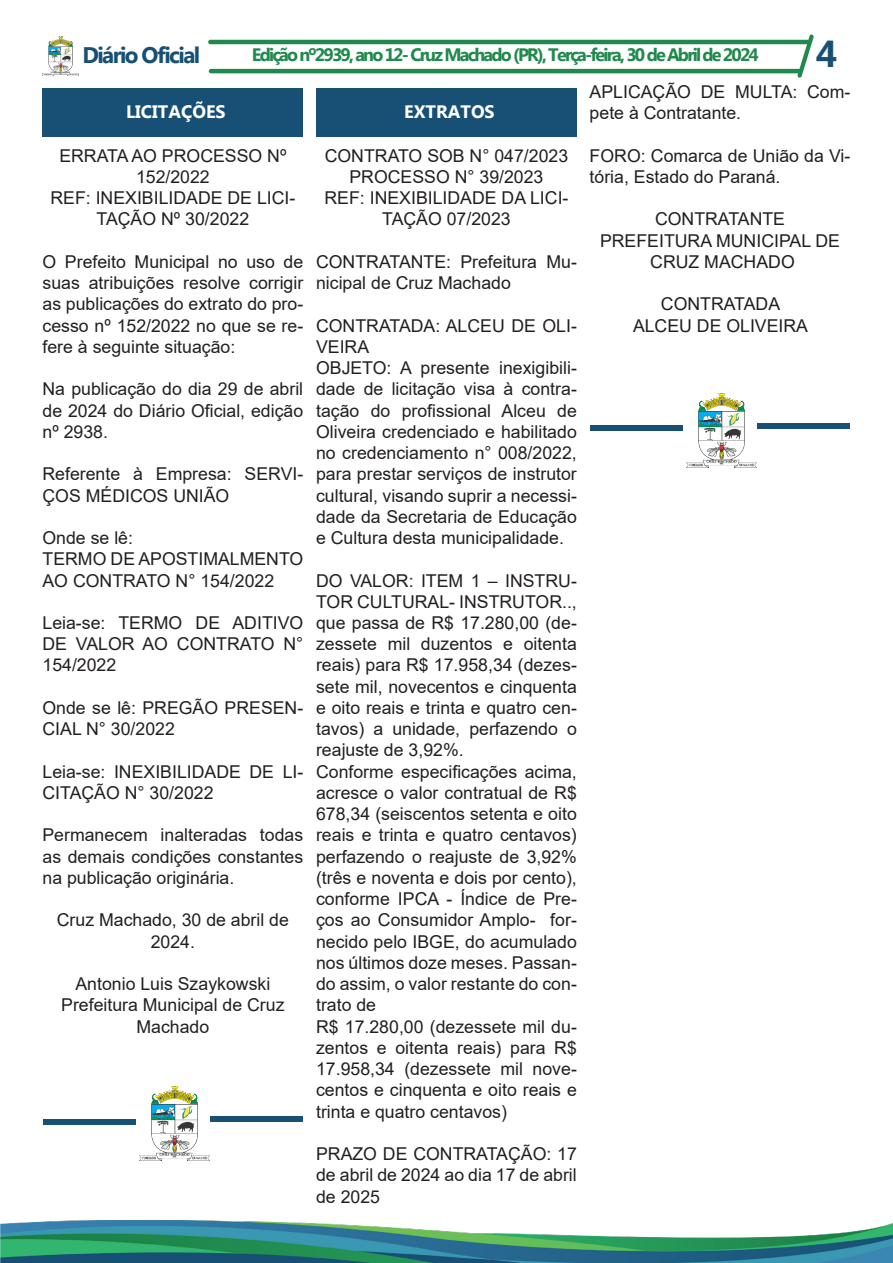
<style>
.page{position:relative;width:893px;height:1263px;background:#fff}
.page>*{position:absolute;margin:0;border:0;box-sizing:border-box;transform-origin:0 0}
.t1{font:700 37.5px "Myanmar Text";color:#175074}
.t2{font:700 22.5px "Myanmar Text";letter-spacing:-.07em;color:#175074}
.t3{font:700 18px "Myanmar Text";letter-spacing:-.1em;color:#20894d}
.t4{font:700 18px "Myanmar Text";color:#fff}
.t5{font:17.7px/21.3px "Arial";color:#231f20;text-align:justify}
</style>
<div class="page">
<hr style="left:208px;top:40px;width:602px;height:4px;background:#20894d;border-radius:2px">
<hr style="left:209px;top:69px;width:593px;height:4px;background:#20894d;border-radius:2px">
<img style="left:43px;top:37px;width:36px;height:38px">
<svg style="left:797px;top:34px;width:17px;height:44px"></svg>
<img style="left:0;top:1220px;width:893px;height:43px">
<svg style="left:43px;top:1119px;width:92px;height:5px"></svg>
<img style="left:139px;top:1086px;width:71px;height:74px">
<svg style="left:210px;top:1116px;width:93px;height:5px"></svg>
<svg style="left:590px;top:426px;width:93px;height:5px"></svg>
<img style="left:686px;top:393px;width:71px;height:74px">
<svg style="left:757px;top:423px;width:93px;height:5px"></svg>
<div style="left:43px;top:88px;width:260px;height:49px;background:#175074"></div>
<div style="left:316px;top:88px;width:261px;height:49px;background:#175074"></div>
<p class="t2" style="left:82px;top:42px;width:119px">Diário Oficial</p>
<p class="t3" style="left:252px;top:44px;width:508px">Edição nº2939, ano 12- Cruz Machado (PR), Terça-feira, 30 de Abril de 2024</p>
<p class="t1" style="left:816px;top:32px;width:23px">4</p>
<p class="t4" style="left:126px;top:102px;width:101px">LICITAÇÕES</p>
<p class="t4" style="left:404px;top:102px;width:92px">EXTRATOS</p>
<p class="t5" style="left:325px;top:145px;width:245px">CONTRATO SOB N° 047/2023</p>
<p class="t5" style="left:349px;top:166px;width:195px">PROCESSO N° 39/2023</p>
<p class="t5" style="left:324px;top:187px;width:245px;text-align:center">REF: INEXIBILIDADE DA LICI-<br>TAÇÃO 07/2023</p>
<p class="t5" style="left:316px;top:251px;width:262px">CONTRATANTE: Prefeitura Mu&shy;nicipal de Cruz Machado</p>
<p class="t5" style="left:316px;top:315px;width:262px">CONTRATADA: ALCEU DE OLI-<br>VEIRA</p>
<p class="t5" style="left:316px;top:357px;width:262px">OBJETO: A presente inexigibili&shy;dade de licitação visa à contra&shy;tação do profissional Alceu de Oliveira credenciado e habilitado no credenciamento n° 008/2022, para prestar serviços de instrutor cultural, visando suprir a necessi&shy;dade da Secretaria de Educação e Cultura desta municipalidade.</p>
<p class="t5" style="left:316px;top:569px;width:262px">DO VALOR: ITEM 1 – INSTRU-TOR CULTURAL- INSTRUTOR.., que passa de R$ 17.280,00 (de&shy;zessete mil duzentos e oitenta reais) para R$ 17.958,34 (dezes&shy;sete mil, novecentos e cinquenta e oito reais e trinta e quatro cen&shy;tavos) a unidade, perfazendo o reajuste de 3,92%.</p>
<p class="t5" style="left:316px;top:761px;width:262px">Conforme especificações acima, acresce o valor contratual de R$ 678,34 (seiscentos setenta e oito reais e trinta e quatro centavos) perfazendo o reajuste de 3,92% (três e noventa e dois por cento), conforme IPCA - Índice de Pre&shy;ços ao Consumidor Amplo- for&shy;necido pelo IBGE, do acumulado nos últimos doze meses. Passan&shy;do assim, o valor restante do con&shy;trato de</p>
<p class="t5" style="left:316px;top:1016px;width:262px">R$ 17.280,00 (dezessete mil du&shy;zentos e oitenta reais) para R$ 17.958,34 (dezessete mil nove&shy;centos e cinquenta e oito reais e trinta e quatro centavos)</p>
<p class="t5" style="left:316px;top:1143px;width:262px">PRAZO DE CONTRATAÇÃO: 17 de abril de 2024 ao dia 17 de abril de 2025</p>
<p class="t5" style="left:59px;top:145px;width:229px;text-align:center">ERRATA AO PROCESSO Nº<br>152/2022</p>
<p class="t5" style="left:50px;top:187px;width:246px;text-align:center">REF: INEXIBILIDADE DE LICI-<br>TAÇÃO Nº 30/2022</p>
<p class="t5" style="left:43px;top:251px;width:262px">O Prefeito Municipal no uso de suas atribuições resolve corrigir as publicações do extrato do pro&shy;cesso nº 152/2022 no que se re&shy;fere à seguinte situação:</p>
<p class="t5" style="left:43px;top:378px;width:262px">Na publicação do dia 29 de abril de 2024 do Diário Oficial, edição nº 2938.</p>
<p class="t5" style="left:43px;top:463px;width:262px">Referente à Empresa: SERVI-<br>ÇOS MÉDICOS UNIÃO</p>
<p class="t5" style="left:43px;top:527px;width:92px">Onde se lê:</p>
<p class="t5" style="left:43px;top:548px;width:262px">TERMO DE APOSTIMALMENTO<br>AO CONTRATO N° 154/2022</p>
<p class="t5" style="left:43px;top:612px;width:262px">Leia-se: TERMO DE ADITIVO DE VALOR AO CONTRATO N° 154/2022</p>
<p class="t5" style="left:43px;top:697px;width:262px">Onde se lê: PREGÃO PRESEN-<br>CIAL N° 30/2022</p>
<p class="t5" style="left:43px;top:761px;width:262px">Leia-se: INEXIBILIDADE DE LI-<br>CITAÇÃO N° 30/2022</p>
<p class="t5" style="left:43px;top:824px;width:262px">Permanecem inalteradas todas as demais condições constantes na publicação originária.</p>
<p class="t5" style="left:57px;top:909px;width:234px;text-align:center">Cruz Machado, 30 de abril de<br>2024.</p>
<p class="t5" style="left:76px;top:973px;width:196px">Antonio Luis Szaykowski</p>
<p class="t5" style="left:61px;top:994px;width:225px;text-align:center">Prefeitura Municipal de Cruz<br>Machado</p>
<p class="t5" style="left:590px;top:81px;width:262px">APLICAÇÃO DE MULTA: Com&shy;pete à Contratante.</p>
<p class="t5" style="left:590px;top:145px;width:262px">FORO: Comarca de União da Vi&shy;tória, Estado do Paraná.</p>
<p class="t5" style="left:655px;top:208px;width:132px">CONTRATANTE</p>
<p class="t5" style="left:600px;top:230px;width:241px">PREFEITURA MUNICIPAL DE</p>
<p class="t5" style="left:650px;top:251px;width:146px">CRUZ MACHADO</p>
<p class="t5" style="left:661px;top:293px;width:121px">CONTRATADA</p>
<p class="t5" style="left:633px;top:315px;width:177px">ALCEU DE OLIVEIRA</p>
</div>
